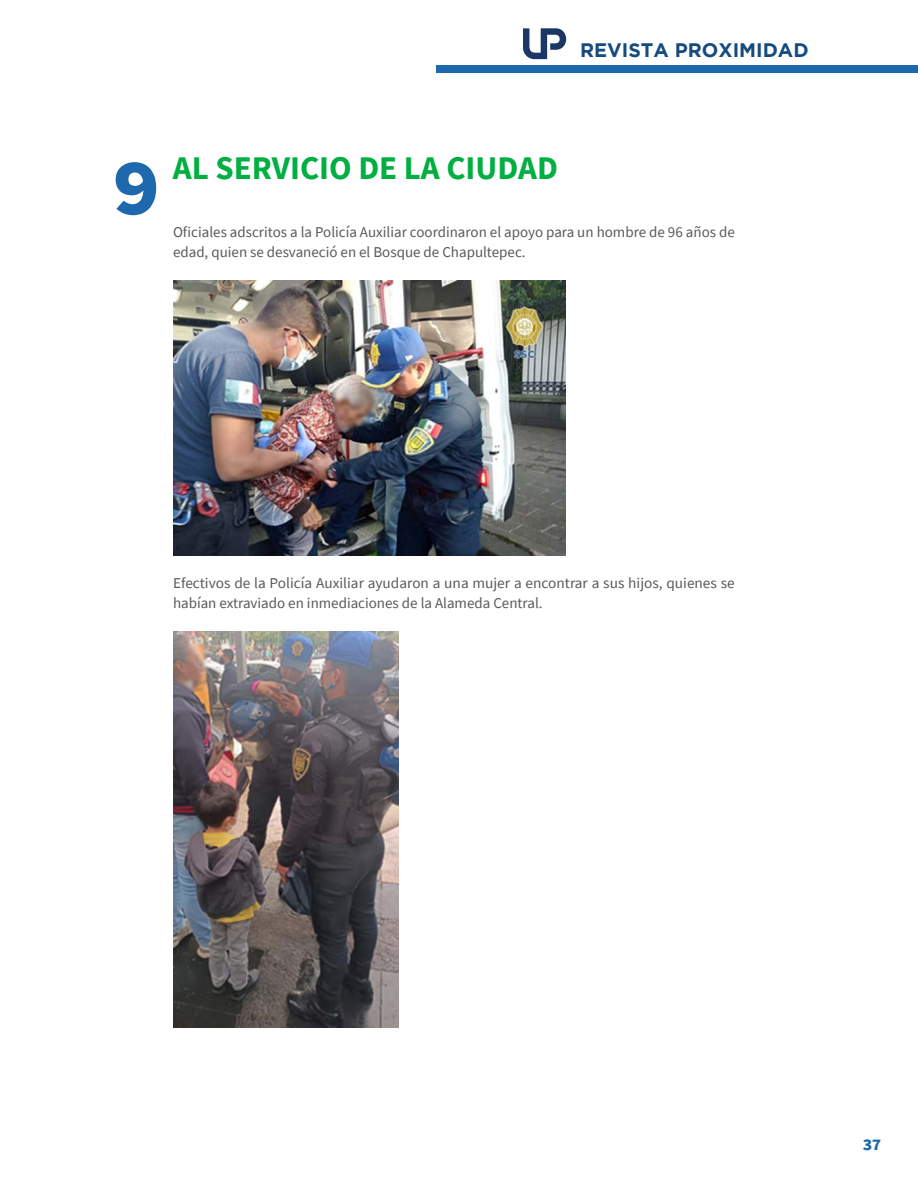
<style>
.page{position:relative;width:918px;height:1188px;background:#fff}
.page>*{position:absolute;margin:0;border:0;box-sizing:border-box;transform-origin:0 0}
.t1{font:700 96px "Source Sans Pro";color:#1e68ad}
.t2{font:700 33px "Source Sans Pro";color:#00af41}
.t3{font:700 19.5px "Gotham";color:#164b80}
.t4{font:700 19.5px "Source Sans Pro";color:#1e68ad}
.t5{font:15px/19.5px "Source Sans Pro";color:#58595b}
</style>
<div class="page">
<div style="left:436px;top:65px;width:482px;height:8px;background:#1e68ad"></div>
<svg style="left:523px;top:28px;width:43px;height:31px"></svg>
<img style="left:173px;top:281px;width:393px;height:275px">
<img style="left:173px;top:632px;width:226px;height:396px">
<h3 class="t3" style="left:580px;top:39px;width:230px">REVISTA PROXIMIDAD</h3>
<h1 class="t1" style="left:112px;top:117px;width:51px">9</h1>
<h2 class="t2" style="left:173px;top:145px;width:387px">AL SERVICIO DE LA CIUDAD</h2>
<p class="t5" style="left:173px;top:222px;width:563px">Oficiales adscritos a la Policía Auxiliar coordinaron el apoyo para un hombre de 96 años de edad, quien se desvaneció en el Bosque de Chapultepec.</p>
<p class="t5" style="left:173px;top:573px;width:563px">Efectivos de la Policía Auxiliar ayudaron a una mujer a encontrar a sus hijos, quienes se habían extraviado en inmediaciones de la Alameda Central.</p>
<h3 class="t4" style="left:863px;top:1130px;width:20px">37</h3>
</div>
